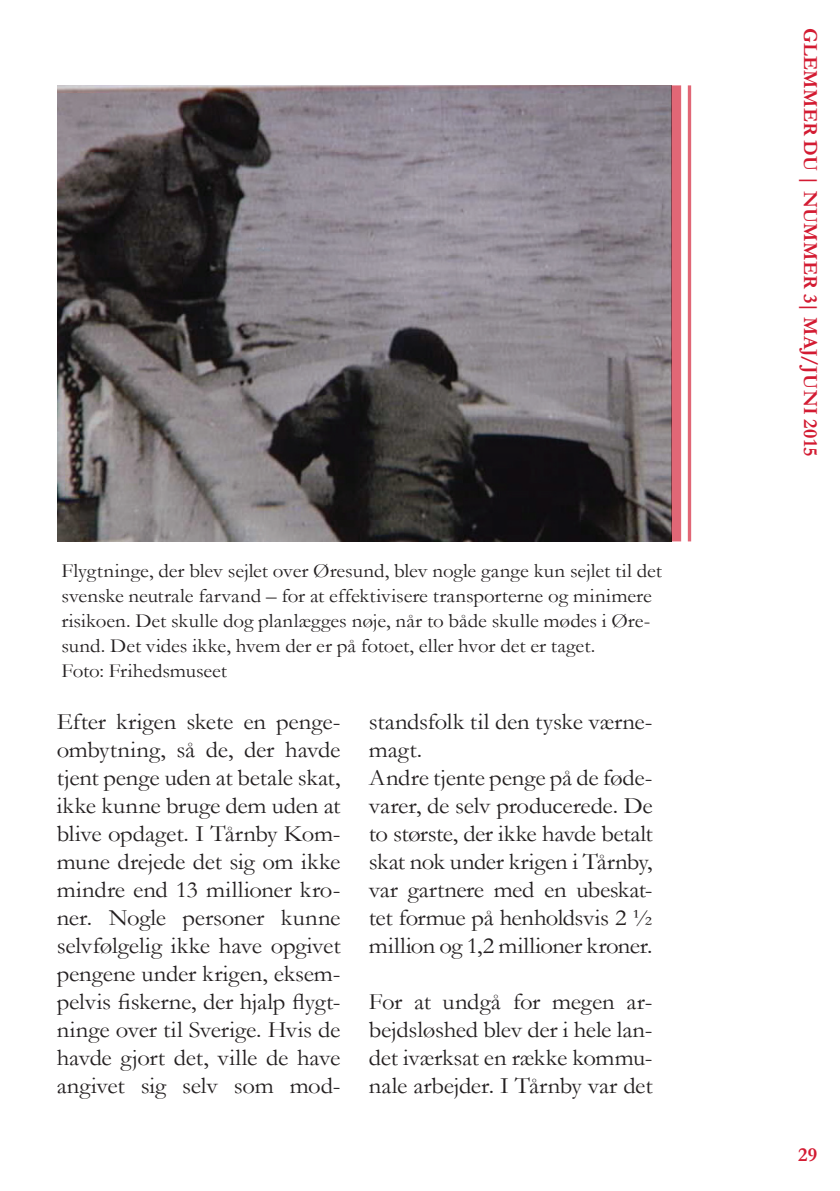
<style>
.page{position:relative;width:840px;height:1191px;background:#fff}
.page>*{position:absolute;margin:0;border:0;box-sizing:border-box;transform-origin:0 0}
.t1{font:23.6px/28px "Garamond";letter-spacing:-.015em;color:#231f20;text-align:justify;scale:1.05 1}
.t2{font:20px/25px "Garamond";letter-spacing:-.005em;color:#231f20;scale:1.05 1}
.t3{font:700 20px "Garamond";letter-spacing:.015em;color:#d31b32}
</style>
<div class="page">
<img style="left:58px;top:85px;width:612px;height:456px">
<hr style="left:687px;top:85px;width:3px;height:456px;background:#d31b32">
<svg style="left:670px;top:85px;width:10px;height:456px;background:#ce6673"></svg>
<p class="t2" style="left:61px;top:557px;width:573px">Flygtninge, der blev sejlet over Øresund, blev nogle gange kun sejlet til det svenske neutrale farvand – for at effektivisere transporterne og minimere risikoen. Det skulle dog planlægges nøje, når to både skulle mødes i Øre&shy;sund. Det vides ikke, hvem der er på fotoet, eller hvor det er taget.<br>Foto: Frihedsmuseet</p>
<p class="t1" style="left:369px;top:707px;width:271px;text-align:left">standsfolk til den tyske værne&shy;magt.<br>Andre tjente penge på de føde&shy;varer, de selv producerede. De to største, der ikke havde betalt skat nok under krigen i Tårnby, var gartnere med en ubeskat&shy;tet formue på henholdsvis 2 ½ million og 1,2 millioner kroner.</p>
<p class="t1" style="left:369px;top:987px;width:271px">For at undgå for megen ar&shy;bejdsløshed blev der i hele lan&shy;det iværksat en række kommu&shy;nale arbejder. I Tårnby var det</p>
<p class="t1" style="left:57px;top:707px;width:271px">Efter krigen skete en penge&shy;ombytning, så de, der havde tjent penge uden at betale skat, ikke kunne bruge dem uden at blive opdaget. I Tårnby Kom&shy;mune drejede det sig om ikke mindre end 13 millioner kro&shy;ner. Nogle personer kunne selvfølgelig ikke have opgivet pengene under krigen, eksem&shy;pelvis fiskerne, der hjalp flygt&shy;ninge over til Sverige. Hvis de havde gjort det, ville de have angivet sig selv som mod-</p>
<p class="t3" style="left:823px;top:28px;width:429px;rotate:90deg">GLEMMER DU | NUMMER 3| maj/juni 2015</p>
<p class="t3" style="left:797px;top:1140px;width:21px">29</p>
</div>
